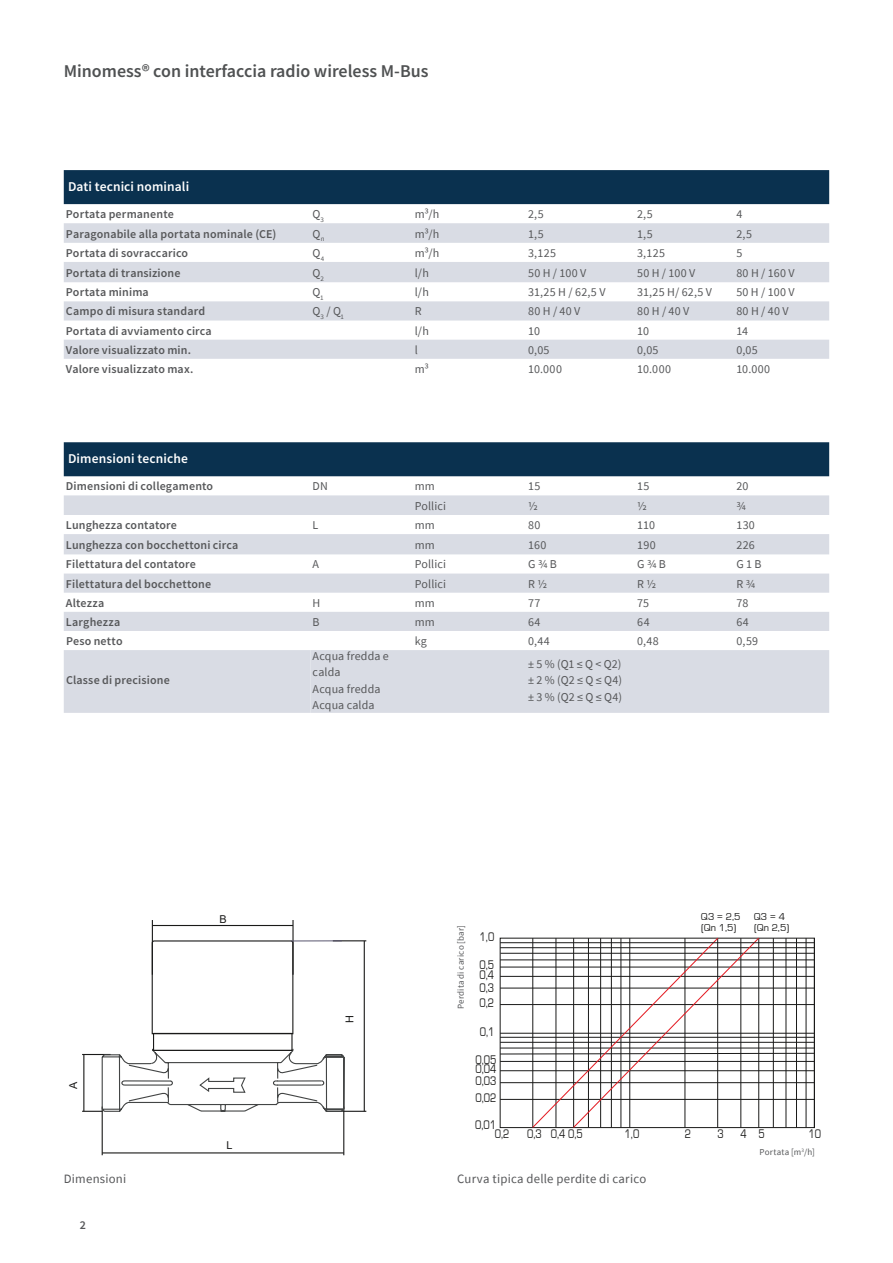
<style>
.page{position:relative;width:893px;height:1263px;background:#fff}
.page>*{position:absolute;margin:0;border:0;box-sizing:border-box;transform-origin:0 0}
.t1{font:600 18px "Source Sans Pro";color:#4f5152}
.t2{font:600 13.5px "Source Sans Pro";letter-spacing:.005em;color:#fff}
.t3{font:12.9px/9.8px "Eurostile";color:#1a1a19;scale:.8 1}
.t4{font:12.75px "Source Sans Pro";letter-spacing:.02em;color:#57585a}
.t5{font:12px/16.5px "Source Sans Pro";letter-spacing:.01em;color:#57585a}
.t6{font:600 12px "Source Sans Pro";letter-spacing:.015em;color:#57585a}
.t7{font:10.8px "Arial";color:#1a1a19}
.t8{font:10.35px/10.4px "Eurostile";color:#1a1a19}
.t9{font:9px "Source Sans Pro";letter-spacing:.02em;color:#57585a}
</style>
<div class="page">
<hr style="left:343px;top:1106px;width:1px;height:49px;background:#1a1a19">
<hr style="left:102px;top:1106px;width:1px;height:49px;background:#1a1a19">
<hr style="left:102px;top:1152px;width:242px;height:1px;background:#1a1a19">
<hr style="left:292px;top:920px;width:2px;height:55px;background:#1a1a19">
<hr style="left:152px;top:920px;width:1px;height:55px;background:#1a1a19">
<hr style="left:152px;top:925px;width:141px;height:1px;background:#1a1a19">
<svg style="left:82px;top:940px;width:284px;height:173px"></svg>
<hr style="left:291px;top:940px;width:51px;height:1px;background:#58556e">
<svg style="left:499px;top:937px;width:316px;height:192px"></svg>
<hr style="left:500px;top:942px;width:314px;height:1px;background:#1a1a19">
<hr style="left:814px;top:938px;width:1px;height:190px;background:#1a1a19">
<div style="left:64px;top:170px;width:765px;height:34px;background:#0a314f"></div>
<svg style="left:64px;top:223px;width:765px;height:136px;fill:#d9dce4"></svg>
<div style="left:64px;top:442px;width:765px;height:34px;background:#0a314f"></div>
<svg style="left:64px;top:495px;width:765px;height:218px;fill:#d9dce4"></svg>
<div style="left:310px;top:650px;width:216px;height:63px;background:#d9dce4"></div>
<h1 class="t1" style="left:64px;top:59px;width:366px">Minomess® con interfaccia radio wireless M-Bus</h1>
<p class="t2" style="left:68px;top:177px;width:123px">Dati tecnici nominali</p>
<p class="t6" style="left:66px;top:206px;width:109px">Portata permanente</p>
<p class="t5" style="left:313px;top:206px;width:13px">Q<sub>3</sub></p>
<p class="t5" style="left:415px;top:206px;width:26px">m³/h</p>
<p class="t5" style="left:528px;top:206px;width:17px">2,5</p>
<p class="t5" style="left:637px;top:206px;width:17px">2,5</p>
<p class="t5" style="left:736px;top:206px;width:7px">4</p>
<p class="t6" style="left:66px;top:226px;width:212px">Paragonabile alla portata nominale (CE)</p>
<p class="t5" style="left:313px;top:225px;width:13px">Q<sub>n</sub></p>
<p class="t5" style="left:415px;top:225px;width:26px">m³/h</p>
<p class="t5" style="left:528px;top:225px;width:17px">1,5</p>
<p class="t5" style="left:637px;top:225px;width:17px">1,5</p>
<p class="t5" style="left:736px;top:225px;width:17px">2,5</p>
<p class="t6" style="left:66px;top:245px;width:124px">Portata di sovraccarico</p>
<p class="t5" style="left:313px;top:245px;width:13px">Q<sub>4</sub></p>
<p class="t5" style="left:415px;top:245px;width:26px">m³/h</p>
<p class="t5" style="left:528px;top:245px;width:29px">3,125</p>
<p class="t5" style="left:637px;top:245px;width:29px">3,125</p>
<p class="t5" style="left:736px;top:245px;width:7px">5</p>
<p class="t6" style="left:66px;top:265px;width:116px">Portata di transizione</p>
<p class="t5" style="left:313px;top:264px;width:13px">Q<sub>2</sub></p>
<p class="t5" style="left:415px;top:264px;width:16px">l/h</p>
<p class="t5" style="left:528px;top:264px;width:60px">50 H / 100 V</p>
<p class="t5" style="left:637px;top:264px;width:60px">50 H / 100 V</p>
<p class="t5" style="left:736px;top:264px;width:60px">80 H / 160 V</p>
<p class="t6" style="left:66px;top:284px;width:84px">Portata minima</p>
<p class="t5" style="left:313px;top:284px;width:13px">Q<sub>1</sub></p>
<p class="t5" style="left:415px;top:284px;width:16px">l/h</p>
<p class="t5" style="left:528px;top:284px;width:79px">31,25 H / 62,5 V</p>
<p class="t5" style="left:637px;top:284px;width:76px">31,25 H/ 62,5 V</p>
<p class="t5" style="left:736px;top:284px;width:60px">50 H / 100 V</p>
<p class="t6" style="left:66px;top:304px;width:141px">Campo di misura standard</p>
<p class="t5" style="left:313px;top:303px;width:33px">Q<sub>3</sub> / Q<sub>1</sub></p>
<p class="t5" style="left:415px;top:303px;width:8px">R</p>
<p class="t5" style="left:528px;top:303px;width:54px">80 H / 40 V</p>
<p class="t5" style="left:637px;top:303px;width:54px">80 H / 40 V</p>
<p class="t5" style="left:736px;top:303px;width:54px">80 H / 40 V</p>
<p class="t6" style="left:66px;top:323px;width:147px">Portata di avviamento circa</p>
<p class="t5" style="left:415px;top:322px;width:16px">l/h</p>
<p class="t5" style="left:528px;top:322px;width:13px">10</p>
<p class="t5" style="left:637px;top:322px;width:13px">10</p>
<p class="t5" style="left:736px;top:322px;width:13px">14</p>
<p class="t6" style="left:66px;top:342px;width:127px">Valore visualizzato min.</p>
<p class="t5" style="left:415px;top:341px;width:5px">l</p>
<p class="t5" style="left:528px;top:341px;width:23px">0,05</p>
<p class="t5" style="left:637px;top:341px;width:23px">0,05</p>
<p class="t5" style="left:736px;top:341px;width:23px">0,05</p>
<p class="t6" style="left:66px;top:361px;width:129px">Valore visualizzato max.</p>
<p class="t5" style="left:415px;top:361px;width:16px">m³</p>
<p class="t5" style="left:528px;top:361px;width:35px">10.000</p>
<p class="t5" style="left:637px;top:361px;width:35px">10.000</p>
<p class="t5" style="left:736px;top:361px;width:35px">10.000</p>
<p class="t2" style="left:68px;top:449px;width:121px">Dimensioni tecniche</p>
<p class="t6" style="left:66px;top:478px;width:149px">Dimensioni di collegamento</p>
<p class="t5" style="left:313px;top:478px;width:17px">DN</p>
<p class="t5" style="left:415px;top:478px;width:21px">mm</p>
<p class="t5" style="left:528px;top:478px;width:14px">15</p>
<p class="t5" style="left:637px;top:478px;width:14px">15</p>
<p class="t5" style="left:736px;top:478px;width:14px">20</p>
<p class="t5" style="left:415px;top:497px;width:33px">Pollici</p>
<p class="t5" style="left:528px;top:497px;width:11px">½</p>
<p class="t5" style="left:637px;top:497px;width:11px">½</p>
<p class="t5" style="left:736px;top:497px;width:11px">¾</p>
<p class="t6" style="left:66px;top:517px;width:112px">Lunghezza contatore</p>
<p class="t5" style="left:313px;top:517px;width:7px">L</p>
<p class="t5" style="left:415px;top:517px;width:21px">mm</p>
<p class="t5" style="left:528px;top:517px;width:14px">80</p>
<p class="t5" style="left:637px;top:517px;width:19px">110</p>
<p class="t5" style="left:736px;top:517px;width:20px">130</p>
<p class="t6" style="left:66px;top:537px;width:174px">Lunghezza con bocchettoni circa</p>
<p class="t5" style="left:415px;top:536px;width:21px">mm</p>
<p class="t5" style="left:528px;top:536px;width:20px">160</p>
<p class="t5" style="left:637px;top:536px;width:20px">190</p>
<p class="t5" style="left:736px;top:536px;width:20px">226</p>
<p class="t6" style="left:66px;top:557px;width:132px">Filettatura del contatore</p>
<p class="t5" style="left:313px;top:556px;width:8px">A</p>
<p class="t5" style="left:415px;top:556px;width:33px">Pollici</p>
<p class="t5" style="left:528px;top:556px;width:30px">G ¾ B</p>
<p class="t5" style="left:637px;top:556px;width:30px">G ¾ B</p>
<p class="t5" style="left:736px;top:556px;width:27px">G 1 B</p>
<p class="t6" style="left:66px;top:576px;width:147px">Filettatura del bocchettone</p>
<p class="t5" style="left:415px;top:575px;width:33px">Pollici</p>
<p class="t5" style="left:528px;top:575px;width:20px">R ½</p>
<p class="t5" style="left:637px;top:575px;width:20px">R ½</p>
<p class="t5" style="left:736px;top:575px;width:20px">R ¾</p>
<p class="t6" style="left:66px;top:595px;width:40px">Altezza</p>
<p class="t5" style="left:313px;top:594px;width:9px">H</p>
<p class="t5" style="left:415px;top:594px;width:21px">mm</p>
<p class="t5" style="left:528px;top:594px;width:14px">77</p>
<p class="t5" style="left:637px;top:594px;width:13px">75</p>
<p class="t5" style="left:736px;top:594px;width:13px">78</p>
<p class="t6" style="left:66px;top:614px;width:56px">Larghezza</p>
<p class="t5" style="left:313px;top:613px;width:9px">B</p>
<p class="t5" style="left:415px;top:613px;width:21px">mm</p>
<p class="t5" style="left:528px;top:613px;width:14px">64</p>
<p class="t5" style="left:637px;top:613px;width:14px">64</p>
<p class="t5" style="left:736px;top:613px;width:14px">64</p>
<p class="t6" style="left:66px;top:633px;width:58px">Peso netto</p>
<p class="t5" style="left:415px;top:633px;width:14px">kg</p>
<p class="t5" style="left:528px;top:633px;width:23px">0,44</p>
<p class="t5" style="left:637px;top:633px;width:23px">0,48</p>
<p class="t5" style="left:736px;top:633px;width:23px">0,59</p>
<p class="t6" style="left:66px;top:672px;width:105px">Classe di precisione</p>
<p class="t5" style="left:313px;top:647px;width:78px">Acqua fredda e calda<br>Acqua fredda<br>Acqua calda</p>
<p class="t5" style="left:528px;top:656px;width:95px;text-align:justify">± 5 % (Q1 ≤ Q &lt; Q2) ± 2 % (Q2 ≤ Q ≤ Q4) ± 3 % (Q2 ≤ Q ≤ Q4)</p>
<p class="t7" style="left:66px;top:1089px;width:9px;rotate:-90deg">A</p>
<p class="t7" style="left:220px;top:912px;width:9px">B</p>
<p class="t7" style="left:226px;top:1137px;width:8px">L</p>
<p class="t7" style="left:342px;top:1023px;width:9px;rotate:-90deg">H</p>
<p class="t9" style="left:455px;top:1009px;width:85px;rotate:-90deg">Perdita di carico [bar]</p>
<p class="t8" style="left:701px;top:912px;width:41px">Q3 = 2,5 (Qn 1,5)</p>
<p class="t8" style="left:754px;top:912px;width:36px">Q3 = 4 (Qn 2,5)</p>
<p class="t3" style="left:480px;top:932px;width:20px">1,0</p>
<p class="t3" style="left:480px;top:960px;width:20px">0,5<br>0,4</p>
<p class="t3" style="left:480px;top:980px;width:20px;line-height:15.8px">0,3<br>0,2</p>
<p class="t3" style="left:475px;top:1018px;width:28px;line-height:27.8px;text-align:center">0,1<br>0,05</p>
<p class="t3" style="left:476px;top:1063px;width:28px;line-height:11.7px">0,04<br>0,03</p>
<p class="t3" style="left:475px;top:1085px;width:28px;line-height:26.5px">0,02<br>0,01</p>
<p class="t3" style="left:495px;top:1129px;width:20px">0,2</p>
<p class="t3" style="left:527px;top:1129px;width:71px">0,3 0,4 0,5</p>
<p class="t3" style="left:625px;top:1129px;width:20px">1,0</p>
<p class="t3" style="left:685px;top:1129px;width:9px">2</p>
<p class="t3" style="left:717px;top:1129px;width:9px">3</p>
<p class="t3" style="left:740px;top:1129px;width:32px">4 5</p>
<p class="t3" style="left:808px;top:1129px;width:17px">10</p>
<p class="t9" style="left:759px;top:1146px;width:57px">Portata [m<sup>3</sup>/h]</p>
<p class="t4" style="left:64px;top:1171px;width:64px">Dimensioni</p>
<p class="t4" style="left:457px;top:1171px;width:191px">Curva tipica delle perdite di carico</p>
<p class="t6" style="left:80px;top:1217px;width:8px">2</p>
</div>
